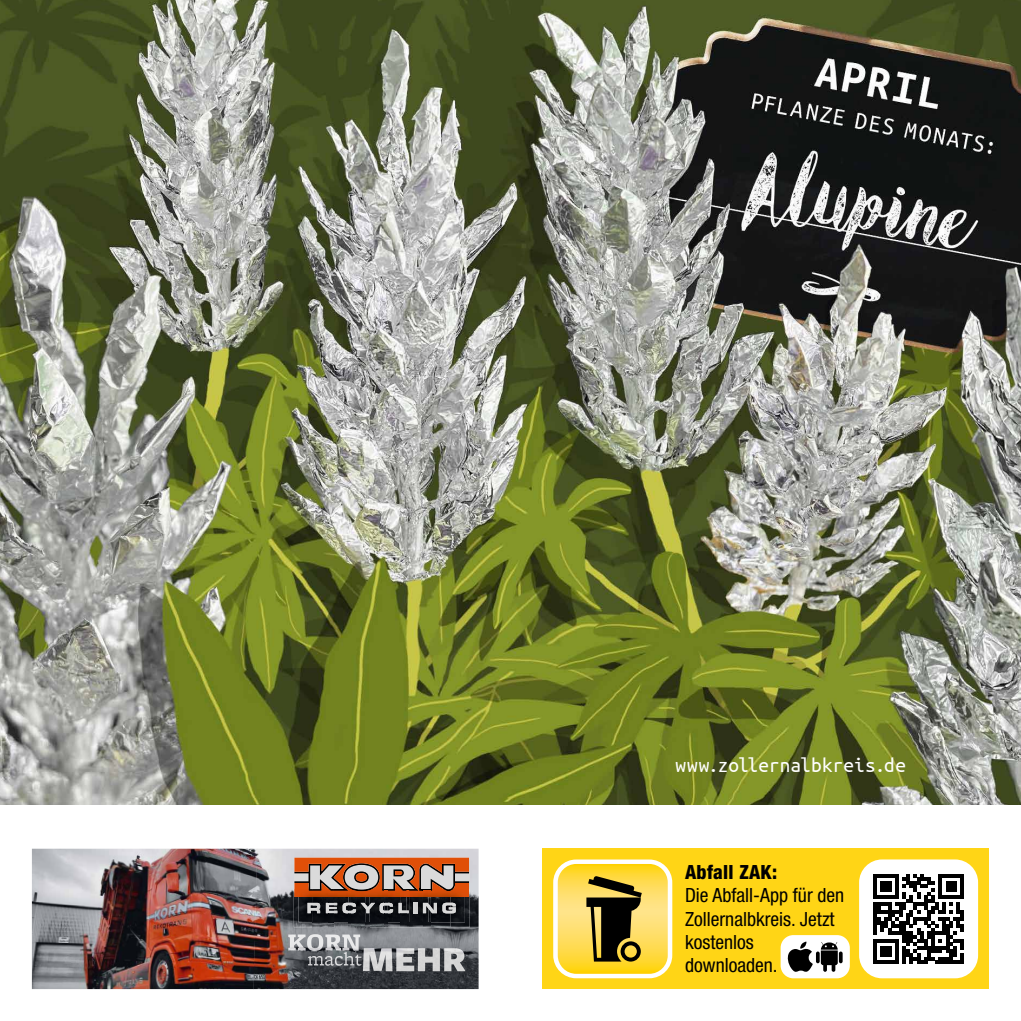
<style>
.page{position:relative;width:1021px;height:1021px;background:#fff}
.page>*{position:absolute;margin:0;border:0;box-sizing:border-box;transform-origin:0 0}
.t1{font:21.38px "Ubuntu Mono";color:#fff}
.t2{font:condensed 19.57px/23.4px "Helvetica Neue LT Pro";color:#000}
.t3{font:800 condensed 19.57px "Helvetica Neue LT Pro";letter-spacing:.015em;color:#000}
</style>
<div class="page">
<img style="left:0;top:0;width:1020px;height:804px">
<div style="left:542px;top:848px;width:447px;height:141px;background:#ffd516"></div>
<svg style="left:558px;top:864px;width:114px;height:114px"></svg>
<div style="left:553px;top:859px;width:119px;height:119px;border:4px solid #fff;border-radius:21px"></div>
<div style="left:859px;top:859px;width:119px;height:119px;background:#fff;border-radius:23px"></div>
<svg style="left:863px;top:863px;width:111px;height:111px"></svg>
<div style="left:780px;top:935px;width:69px;height:43px;background:#fff;border-radius:13px"></div>
<svg style="left:787px;top:941px;width:55px;height:30px"></svg>
<img style="left:32px;top:848px;width:221px;height:141px">
<img style="left:253px;top:848px;width:225px;height:141px">
<img style="left:312px;top:927px;width:39px;height:1px">
<svg style="left:294px;top:857px;width:175px;height:70px"></svg>
<img style="left:288px;top:934px;width:72px;height:16px">
<img style="left:308px;top:951px;width:53px;height:14px">
<img style="left:363px;top:948px;width:102px;height:23px">
<p class="t1" style="left:675px;top:754px;width:232px">www.zollernalbkreis.de</p>
<p class="t3" style="left:685px;top:860px;width:94px">Abfall ZAK:</p>
<p class="t2" style="left:685px;top:883px;width:161px">Die Abfall-App für den<br>Zollernalbkreis. Jetzt kostenlos downloaden.</p>
</div>
